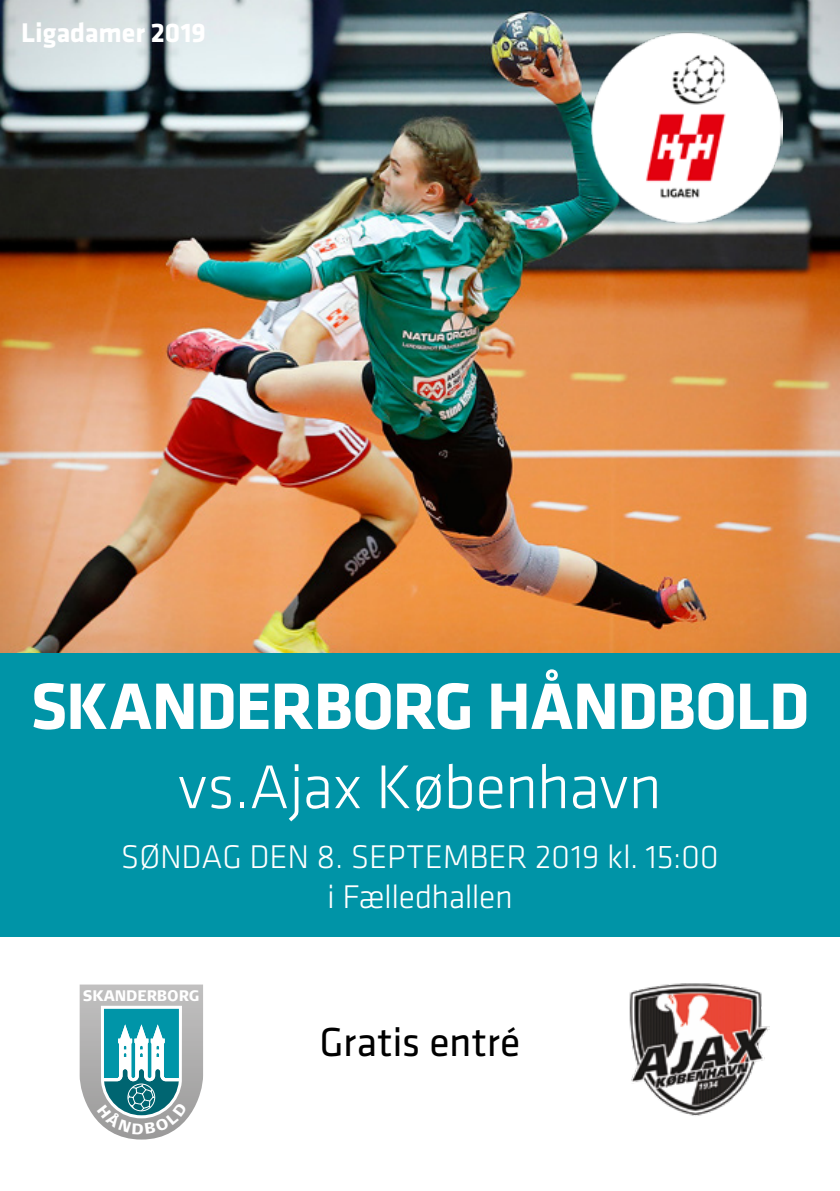
<style>
.page{position:relative;width:840px;height:1191px;background:#fff}
.page>*{position:absolute;margin:0;border:0;box-sizing:border-box;transform-origin:0 0}
.t1{font:700 68px "Klavika";letter-spacing:-.02em;color:#fff}
.t2{font:300 64px "Klavika";letter-spacing:-.005em;color:#fff}
.t3{font:42px "Klavika";letter-spacing:-.005em;color:#000}
.t4{font:300 34px/40px "Klavika";letter-spacing:-.005em;color:#fff;text-align:center}
.t5{font:700 28px "Klavika";letter-spacing:-.005em;color:#fff}
.t6{font:900 15.2px "Signa Caps";color:#fff;scale:.91 1}
</style>
<div class="page">
<div style="left:0;top:652px;width:839px;height:284px;background:#0094a7"></div>
<img style="left:0;top:0;width:839px;height:652px">
<img style="left:629px;top:983px;width:140px;height:133px">
<img style="left:590px;top:31px;width:192px;height:192px">
<svg style="left:79px;top:984px;width:124px;height:156px"></svg>
<p class="t5" style="left:21px;top:13px;width:186px">Ligadamer 2019</p>
<h1 class="t1" style="left:30px;top:657px;width:780px">SKANDERBORG HÅNDBOLD</h1>
<h2 class="t2" style="left:178px;top:748px;width:485px">vs.Ajax København</h2>
<p class="t4" style="left:121px;top:836px;width:599px">SØNDAG DEN 8. SEPTEMBER 2019 kl. 15:00 i Fælledhallen</p>
<p class="t6" style="left:83px;top:985px;width:130px">SKANDERBORG</p>
<p class="t3" style="left:319px;top:1014px;width:202px">Gratis entré</p>
</div>
